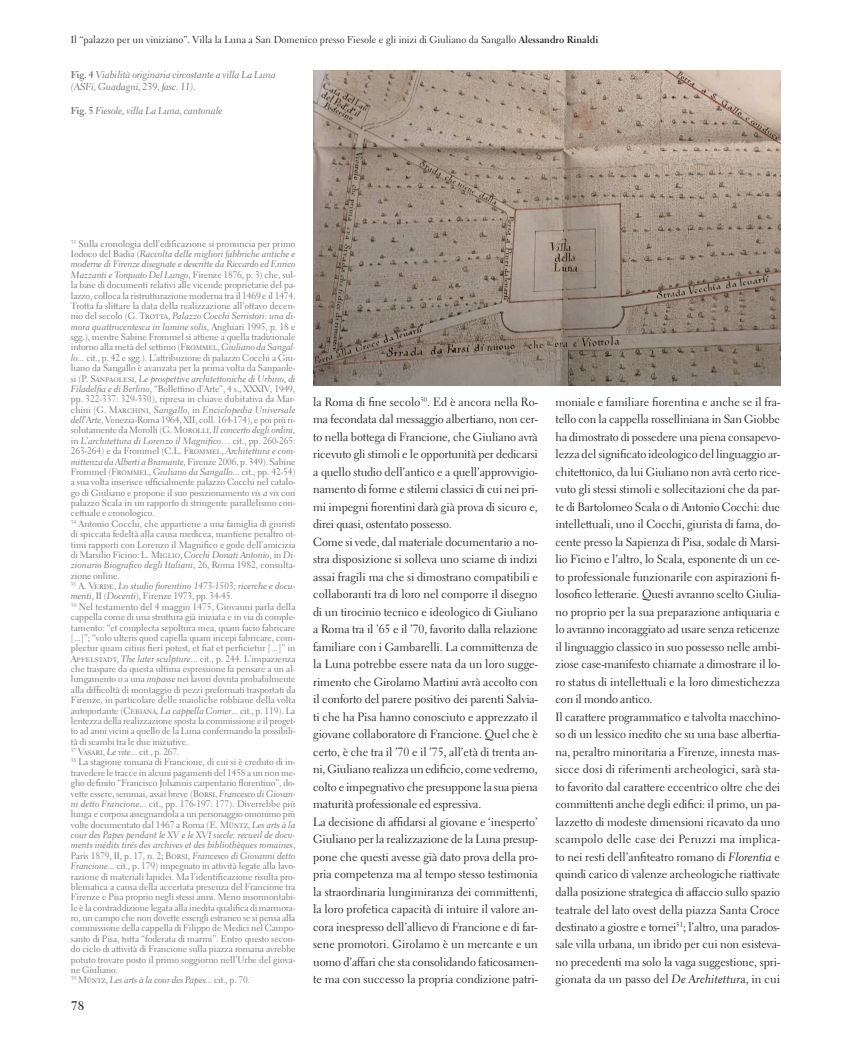
<style>
.page{position:relative;width:851px;height:1063px;background:#fff}
.page>*{position:absolute;margin:0;border:0;box-sizing:border-box;transform-origin:0 0}
.t1{font:700 12.5px "Electra LT Std";color:#231f20}
.t2{font:11.88px/17.5px "Electra LT Std";letter-spacing:-.005em;color:#231f20}
.t3{font:10px/12px "Electra LT Std Cursive";letter-spacing:-.01em;color:#6c6d70}
.t4{font:10px "Electra LT Std";color:#231f20}
.t5{font:9.38px/10.4px "Electra LT Std";letter-spacing:-.01em;color:#6c6d70}
.t6{font:9.38px/10.4px "Electra LT Std Cursive";color:#6c6d70}
.s1{font-weight:700}
.s2{font-family:"Electra LT Std";font-weight:700}
.s3{font-family:"Electra LT Std"}
.s4{font-family:"Electra LT Std Cursive"}
</style>
<div class="page">
<img style="left:313px;top:71px;width:467px;height:314px">
<p class="t4" style="left:71px;top:33px;width:529px">Il “palazzo per un viniziano”. Villa la Luna a San Domenico presso Fiesole e gli inizi di Giuliano da Sangallo <span class="s1">Alessandro Rinaldi</span></p>
<p class="t3" style="left:71px;top:69px;width:206px"><span class="s2">Fig. 4</span> Viabilità originaria circostante a villa La Luna (ASFi, Guadagni, 239, fasc. 11).</p>
<p class="t3" style="left:71px;top:105px;width:153px"><span class="s2">Fig. 5</span> Fiesole, villa La Luna, cantonale</p>
<p class="t5" style="left:71px;top:238px;width:226px"><sup>33</sup> Sulla cronologia dell’edificazione si pronuncia per primo</p>
<p class="t6" style="left:71px;top:249px;width:226px;text-align:justify"><span class="s3">Iodoco del Badia (</span>Raccolta delle migliori fabbriche antiche e moderne di Firenze disegnate e descritte da Riccardo ed Enrico Mazzanti e Torquato Del Lungo<span class="s3">, Firenze 1876, p. 3) che, sul-</span></p>
<p class="t5" style="left:71px;top:280px;width:226px;text-align:justify">la base di documenti relativi alle vicende proprietarie del pa&shy;lazzo, colloca la ristrutturazione moderna tra il 1469 e il 1474.<br>Trotta fa slittare la data della realizzazione all’ottavo decen-</p>
<p class="t6" style="left:71px;top:311px;width:226px"><span class="s3">nio del secolo (G. Trotta,</span> Palazzo Cocchi Serristori: una di&shy;mora quattrocentesca in lumine solis<span class="s3">, Anghiari 1995, p. 18 e</span></p>
<p class="t5" style="left:71px;top:332px;width:226px;text-align:justify">sgg.), mentre Sabine Frommel si attiene a quella tradizionale intorno alla metà del settimo (Frommel, <span class="s4">Giuliano da Sangal&shy;lo...</span> cit., p. 42 e sgg.). L’attribuzione di palazzo Cocchi a Giu&shy;liano da Sangallo è avanzata per la prima volta da Sanpaole-</p>
<p class="t6" style="left:71px;top:373px;width:226px"><span class="s3">si (P. Sanpaolesi,</span> Le prospettive architettoniche di Urbino, di</p>
<p class="t5" style="left:71px;top:384px;width:226px"><span class="s4">Filadelfia e di Berlino</span>, “Bollettino d’Arte”, 4 s., XXXIV, 1949, pp. 322-337: 329-330), ripresa in chiave dubitativa da Mar-</p>
<p class="t6" style="left:71px;top:404px;width:226px"><span class="s3">chini (G. Marchini,</span> Sangallo<span class="s3">, in</span> Enciclopedia Universale</p>
<p class="t5" style="left:71px;top:415px;width:226px"><span class="s4">dell’Arte</span>, Venezia-Roma 1964, XII, coll. 164-174), e poi più ri&shy;solutamente da Morolli (G. Morolli, <span class="s4">Il concerto degli ordini,</span></p>
<p class="t6" style="left:71px;top:435px;width:226px"><span class="s3">in</span> L’architettura di Lorenzo il Magnifico<span class="s3">… cit., pp. 260-265:</span></p>
<p class="t5" style="left:71px;top:446px;width:226px">263-264) e da Frommel (C.L. Frommel, <span class="s4">Architettura e com-</span></p>
<p class="t6" style="left:71px;top:456px;width:226px">mittenza da Alberti a Bramante, <span class="s3">Firenze 2006, p. 349). Sabine</span></p>
<p class="t5" style="left:71px;top:467px;width:226px">Frommel (Frommel, <span class="s4">Giuliano da Sangallo...</span> cit., pp. 42-54) a sua volta inserisce ufficialmente palazzo Cocchi nel catalo&shy;go di Giuliano e propone il suo posizionamento <span class="s4">vis a vis</span> con palazzo Scala in un rapporto di stringente parallelismo con&shy;cettuale e cronologico.<br><sup>34</sup> Antonio Cocchi, che appartiene a una famiglia di giuristi di spiccata fedeltà alla causa medicea, mantiene peraltro ot&shy;timi rapporti con Lorenzo il Magnifico e gode dell’amicizia di Marsilio Ficino: L. Miglio, <span class="s4">Cocchi Donati Antonio</span>, in <span class="s4">Di-</span></p>
<p class="t6" style="left:71px;top:560px;width:226px">zionario Biografico degli Italiani<span class="s3">, 26, Roma 1982, consulta-</span></p>
<p class="t5" style="left:71px;top:570px;width:50px">zione online.</p>
<p class="t6" style="left:71px;top:581px;width:226px"><sup>35</sup> <span class="s3">A. Verde,</span> Lo studio fiorentino 1473-1503; ricerche e docu-</p>
<p class="t5" style="left:71px;top:591px;width:226px"><span class="s4">menti</span>, II (<span class="s4">Docenti</span>), Firenze 1973, pp. 34-45<span class="s4">.<br></span><sup>36</sup> Nel testamento del 4 maggio 1475, Giovanni parla della cappella come di una struttura già iniziata e in via di comple&shy;tamento: “et complecta sepoltura mea, quam facio fabricare [...]”; “volo ulteris quod capella quam incepi fabricare, com&shy;plectur quam citius fieri potest, et fiat et perficietur [...]” in Apfelstadt, <span class="s4">The later sculpture</span>... cit., p. 244. L’impazienza che traspare da questa ultima espressione fa pensare a un al&shy;lungamento o a una <span class="s4">impasse</span> nei lavori dovuta probabilmente alla difficoltà di montaggio di pezzi preformati trasportati da Firenze, in particolare delle maioliche robbiane della volta autoportante (Ceriana, <span class="s4">La cappella Corner</span>... cit., p. 119). La lentezza della realizzazione sposta la commissione e il proget&shy;to ad anni vicini a quello de la Luna confermando la possibili&shy;tà di scambi tra le due iniziative.<br><sup>37</sup> Vasari, <span class="s4">Le vite</span>... cit., p. 267.<br><sup>38</sup> La stagione romana di Francione, di cui si è creduto di in&shy;travedere le tracce in alcuni pagamenti del 1458 a un non me&shy;glio definito “Francisco Johannis carpentario florentino”, do&shy;vette essere, semmai, assai breve (Borsi, <span class="s4">Francesco di Giovan&shy;ni detto Francione</span>... cit., pp. 176-197: 177). Diverrebbe più lunga e corposa assegnandola a un personaggio omonimo più volte documentato dal 1467 a Roma (E. Müntz, <span class="s4">Les arts à la</span></p>
<p class="t6" style="left:71px;top:830px;width:226px">cour des Papes pendant le XV e le XVI siecle: recueil de docu&shy;ments inédits tirés des archives et des bibliothèques romaines<span class="s3">,</span></p>
<p class="t5" style="left:71px;top:850px;width:226px;text-align:justify">Paris 1879, II, p. 17, n. 2; Borsi, <span class="s4">Francesco di Giovanni detto Francione</span>... cit., p. 179) impegnato in attività legate alla lavo&shy;razione di materiali lapidei. Ma l’identificazione risulta pro&shy;blematica a causa della accertata presenza del Francione tra Firenze e Pisa proprio negli stessi anni. Meno insormontabi&shy;le è la contraddizione legata alla inedita qualifica di marmora&shy;ro, un campo che non dovette essergli estraneo se si pensa alla commissione della cappella di Filippo de Medici nel Campo&shy;santo di Pisa, tutta “foderata di marmi”. Entro questo secon&shy;do ciclo di attività di Francione sulla piazza romana avrebbe potuto trovare posto il primo soggiorno nell’Urbe del giova&shy;ne Giuliano.</p>
<p class="t6" style="left:71px;top:975px;width:180px"><sup>39</sup> <span class="s3">Müntz,</span> Les arts à la cour des Papes... <span class="s3">cit., p. 70.</span></p>
<h1 class="t1" style="left:71px;top:998px;width:14px">78</h1>
<p class="t2" style="left:313px;top:393px;width:226px">la Roma di fine secolo<sup>50</sup>. Ed è ancora nella Ro&shy;ma fecondata dal messaggio albertiano, non cer&shy;to nella bottega di Francione, che Giuliano avrà ricevuto gli stimoli e le opportunità per dedicarsi a quello studio dell’antico e a quell’approvvigio&shy;namento di forme e stilemi classici di cui nei pri&shy;mi impegni fiorentini darà già prova di sicuro e, direi quasi, ostentato possesso.<br>Come si vede, dal materiale documentario a no&shy;stra disposizione si solleva uno sciame di indizi assai fragili ma che si dimostrano compatibili e collaboranti tra di loro nel comporre il disegno di un tirocinio tecnico e ideologico di Giuliano a Roma tra il ’65 e il ’70, favorito dalla relazione familiare con i Gambarelli. La committenza de la Luna potrebbe essere nata da un loro sugge&shy;rimento che Girolamo Martini avrà accolto con il conforto del parere positivo dei parenti Salvia&shy;ti che ha Pisa hanno conosciuto e apprezzato il giovane collaboratore di Francione. Quel che è certo, è che tra il ’70 e il ’75, all’età di trenta an&shy;ni, Giuliano realizza un edificio, come vedremo, colto e impegnativo che presuppone la sua piena maturità professionale ed espressiva.<br>La decisione di affidarsi al giovane e ‘inesperto’ Giuliano per la realizzazione de la Luna presup&shy;pone che questi avesse già dato prova della pro&shy;pria competenza ma al tempo stesso testimonia la straordinaria lungimiranza dei committenti, la loro profetica capacità di intuire il valore an&shy;cora inespresso dell’allievo di Francione e di far&shy;sene promotori. Girolamo è un mercante e un uomo d’affari che sta consolidando faticosamen&shy;te ma con successo la propria condizione patri-</p>
<p class="t2" style="left:555px;top:393px;width:226px">moniale e familiare fiorentina e anche se il fra&shy;tello con la cappella rosselliniana in San Giobbe ha dimostrato di possedere una piena consapevo&shy;lezza del significato ideologico del linguaggio ar&shy;chitettonico, da lui Giuliano non avrà certo rice&shy;vuto gli stessi stimoli e sollecitazioni che da par&shy;te di Bartolomeo Scala o di Antonio Cocchi: due intellettuali, uno il Cocchi, giurista di fama, do&shy;cente presso la Sapienza di Pisa, sodale di Marsi&shy;lio Ficino e l’altro, lo Scala, esponente di un ce&shy;to professionale funzionarile con aspirazioni fi&shy;losofico letterarie. Questi avranno scelto Giulia&shy;no proprio per la sua preparazione antiquaria e lo avranno incoraggiato ad usare senza reticenze il linguaggio classico in suo possesso nelle ambi&shy;ziose case-manifesto chiamate a dimostrare il lo&shy;ro status di intellettuali e la loro dimestichezza con il mondo antico.<br>Il carattere programmatico e talvolta macchino&shy;so di un lessico inedito che su una base albertia&shy;na, peraltro minoritaria a Firenze, innesta mas&shy;sicce dosi di riferimenti archeologici, sarà sta&shy;to favorito dal carattere eccentrico oltre che dei committenti anche degli edifici: il primo, un pa&shy;lazzetto di modeste dimensioni ricavato da uno scampolo delle case dei Peruzzi ma implica&shy;to nei resti dell’anfiteatro romano di <span class="s4">Florentia</span> e quindi carico di valenze archeologiche riattivate dalla posizione strategica di affaccio sullo spazio teatrale del lato ovest della piazza Santa Croce destinato a giostre e tornei<sup>51</sup>; l’altro, una parados&shy;sale villa urbana, un ibrido per cui non esisteva&shy;no precedenti ma solo la vaga suggestione, spri&shy;gionata da un passo del <span class="s4">De Architettur</span>a, in cui</p>
</div>
